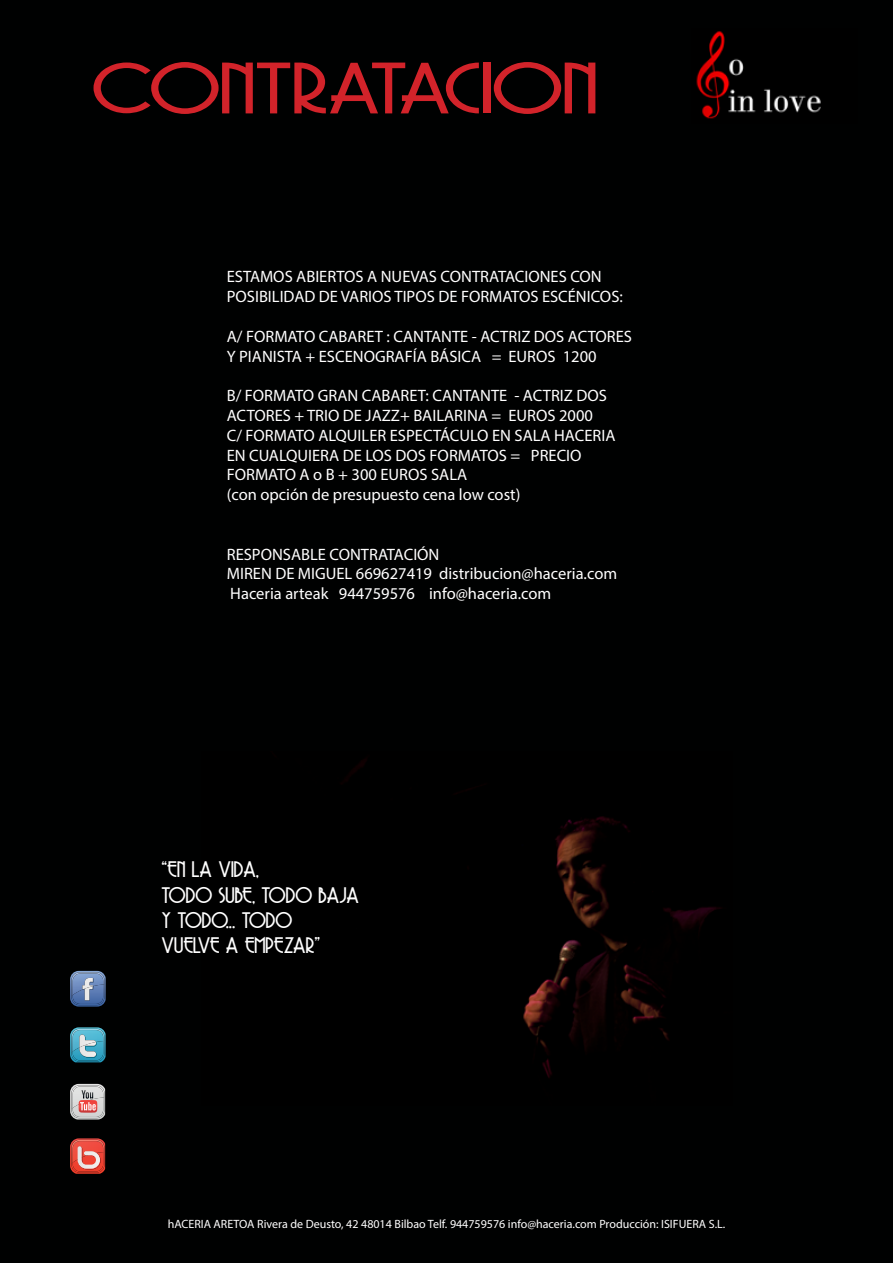
<style>
.page{position:relative;width:893px;height:1263px;background:#000101}
.page>*{position:absolute;margin:0;border:0;box-sizing:border-box;transform-origin:0 0}
.t1{font:67.5px "Copasetic NF";color:#d2232a;scale:1.3 1}
.t2{font:21px/25.2px "Copasetic NF";color:#fff}
.t3{font:16.5px/19.8px "Myriad Pro";color:#fff}
.t4{font:12px "Myriad Pro";color:#fff}
</style>
<div class="page">
<svg style="left:70px;top:971px;width:36px;height:35px"></svg>
<img style="left:72px;top:996px;width:32px;height:9px">
<img style="left:72px;top:972px;width:32px;height:24px">
<svg style="left:70px;top:1027px;width:36px;height:35px"></svg>
<img style="left:72px;top:1052px;width:32px;height:10px">
<img style="left:72px;top:1029px;width:32px;height:23px">
<svg style="left:70px;top:1084px;width:35px;height:35px"></svg>
<svg style="left:70px;top:1138px;width:35px;height:36px"></svg>
<div style="left:202px;top:752px;width:530px;height:353px;background:#000"></div>
<img style="left:691px;top:29px;width:166px;height:94px">
<h1 class="t1" style="left:91px;top:56px;width:391px">cONTRATACION</h1>
<p class="t3" style="left:227px;top:267px;width:398px">ESTAMOS ABIERTOS A NUEVAS CONTRATACIONES CON<br>POSIBILIDAD DE VARIOS TIPOS DE FORMATOS ESCÉNICOS:</p>
<p class="t3" style="left:227px;top:326px;width:407px">A/ FORMATO CABARET : CANTANTE - ACTRIZ DOS ACTORES<br>Y PIANISTA + ESCENOGRAFÍA BÁSICA = EUROS 1200</p>
<p class="t3" style="left:227px;top:385px;width:390px">B/ FORMATO GRAN CABARET: CANTANTE - ACTRIZ DOS ACTORES + TRIO DE JAZZ+ BAILARINA = EUROS 2000<br>C/ FORMATO ALQUILER ESPECTÁCULO EN SALA HACERIA EN CUALQUIERA DE LOS DOS FORMATOS = PRECIO FORMATO A o B + 300 EUROS SALA<br>(con opción de presupuesto cena low cost)</p>
<p class="t3" style="left:227px;top:544px;width:392px">RESPONSABLE CONTRATACIÓN<br>MIREN DE MIGUEL 669627419 distribucion@haceria.com<br>Haceria arteak 944759576 info@haceria.com</p>
<p class="t2" style="left:162px;top:858px;width:199px">“EN LA VIDA,<br>TODO SUBE, TODO BAJA<br>Y TODO... TODO<br>VUELVE A EMPEZAR”</p>
<p class="t4" style="left:168px;top:1216px;width:559px">hACERIA ARETOA Rivera de Deusto, 42 48014 Bilbao Telf. 944759576 info@haceria.com Producción: ISIFUERA S.L.</p>
</div>
